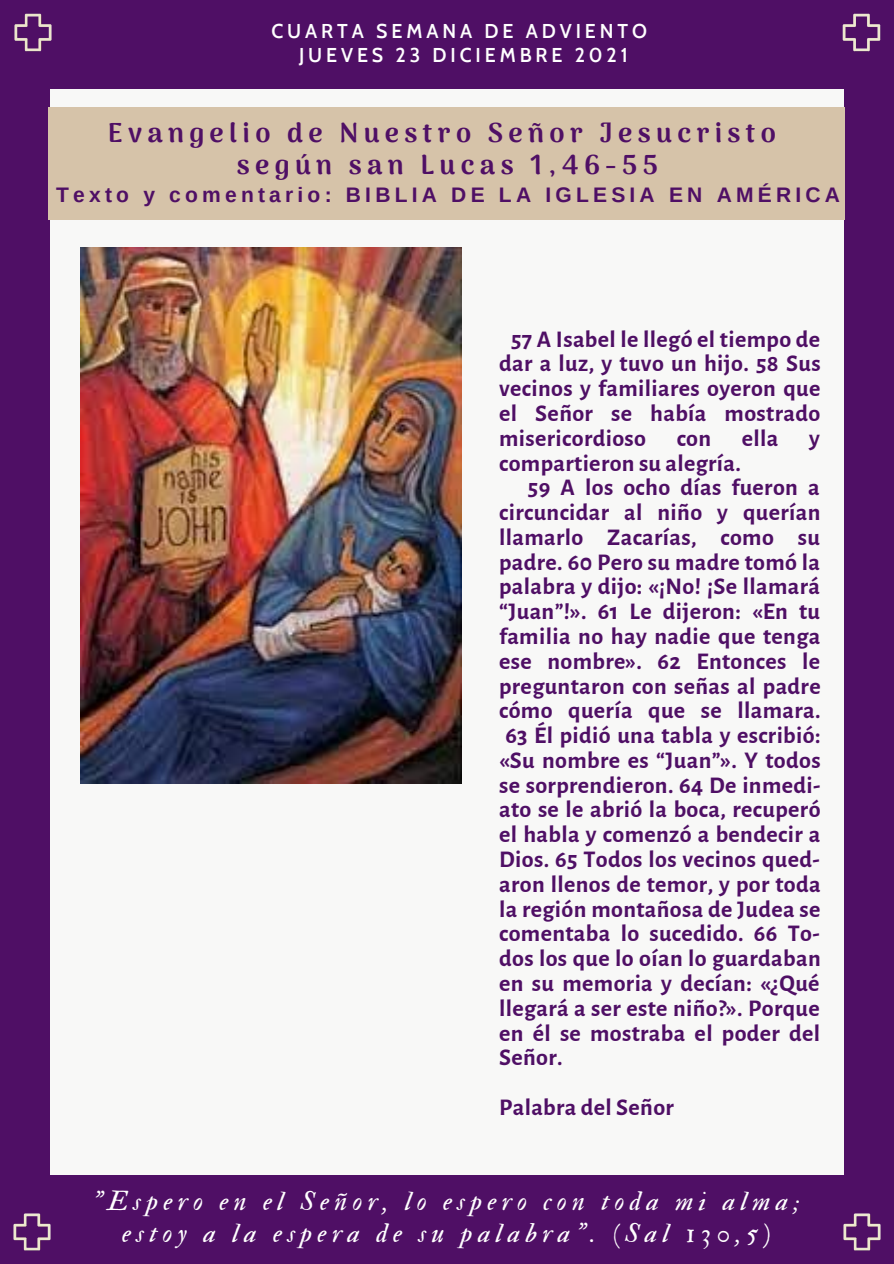
<style>
.page{position:relative;width:894px;height:1264px;background:#fff}
.page>*{position:absolute;margin:0;border:0;box-sizing:border-box;transform-origin:0 0}
.t1{font:900 27.15px "Arima Madurai";letter-spacing:.2em;color:#4f0f65}
.t2{font:27px "IM FELL Double Pica Italic";letter-spacing:.2em;color:#fff}
.t3{font:700 24px/24.8px "Alegreya Sans";letter-spacing:.015em;color:#4f0f65;text-align:justify}
.t4{font:700 21px "Arimo";letter-spacing:.2em;color:#4f0f65}
.t5{font:600 19.5px "Cabin";letter-spacing:.2em;color:#fff}
</style>
<div class="page">
<div style="left:0;top:0;width:893px;height:1263px;background:#4f0f65"></div>
<div style="left:51px;top:89px;width:792px;height:1086px;background:#f8f8f7"></div>
<img style="left:842px;top:13px;width:39px;height:39px">
<img style="left:843px;top:1213px;width:38px;height:38px">
<img style="left:13px;top:1213px;width:38px;height:38px">
<img style="left:14px;top:13px;width:38px;height:39px">
<div style="left:49px;top:107px;width:796px;height:113px;background:#d6c3a9"></div>
<img style="left:81px;top:247px;width:380px;height:536px">
<p class="t5" style="left:271px;top:19px;width:377px">CUARTA SEMANA DE ADVIENTO</p>
<p class="t5" style="left:299px;top:43px;width:330px">JUEVES 23 DICIEMBRE 2021</p>
<p class="t1" style="left:108px;top:117px;width:669px">Evangelio de Nuestro Señor Jesucristo</p>
<p class="t1" style="left:237px;top:148px;width:422px">según san Lucas 1,46-55</p>
<p class="t4" style="left:56px;top:183px;width:785px">Texto y comentario: BIBLIA DE LA IGLESIA EN AMÉRICA</p>
<p class="t3" style="left:499px;top:327px;width:323px;text-indent:12px">57 A Isabel le llegó el tiempo de dar a luz, y tuvo un hijo. 58 Sus vecinos y familiares oyeron que el Señor se había mostrado misericordioso</p>
<p class="t3" style="left:676px;top:426px;width:36px">con</p>
<p class="t3" style="left:741px;top:426px;width:38px">ella</p>
<p class="t3" style="left:809px;top:426px;width:12px">y</p>
<p class="t3" style="left:499px;top:451px;width:243px">compartieron su alegría.</p>
<p class="t3" style="left:499px;top:475px;width:323px;text-indent:29px">59 A los ocho días fueron a circuncidar al niño y querían llamarlo Zacarías, como su padre. 60 Pero su madre tomó la palabra y dijo: «¡No! ¡Se llamará “Juan”!». 61 Le dijeron: «En tu familia no hay nadie que tenga ese nombre». 62 Entonces le preguntaron con señas al padre cómo quería que se llamara.<br>63 Él pidió una tabla y escribió: «Su nombre es “Juan”». Y todos se sorprendieron. 64 De inmedi&shy;ato se le abrió la boca, recuperó el habla y comenzó a bendecir a Dios. 65 Todos los vecinos qued&shy;aron llenos de temor, y por toda la región montañosa de Judea se comentaba lo sucedido. 66 To&shy;dos los que lo oían lo guardaban en su memoria y decían: «¿Qué llegará a ser este niño?». Porque en él se mostraba el poder del Señor.</p>
<p class="t3" style="left:499px;top:1095px;width:176px">Palabra del Señor</p>
<p class="t2" style="left:93px;top:1184px;width:708px">"Espero en el Señor, lo espero con toda mi alma;</p>
<p class="t2" style="left:122px;top:1216px;width:649px">estoy a la espera de su palabra". (Sal 130,5)</p>
</div>
